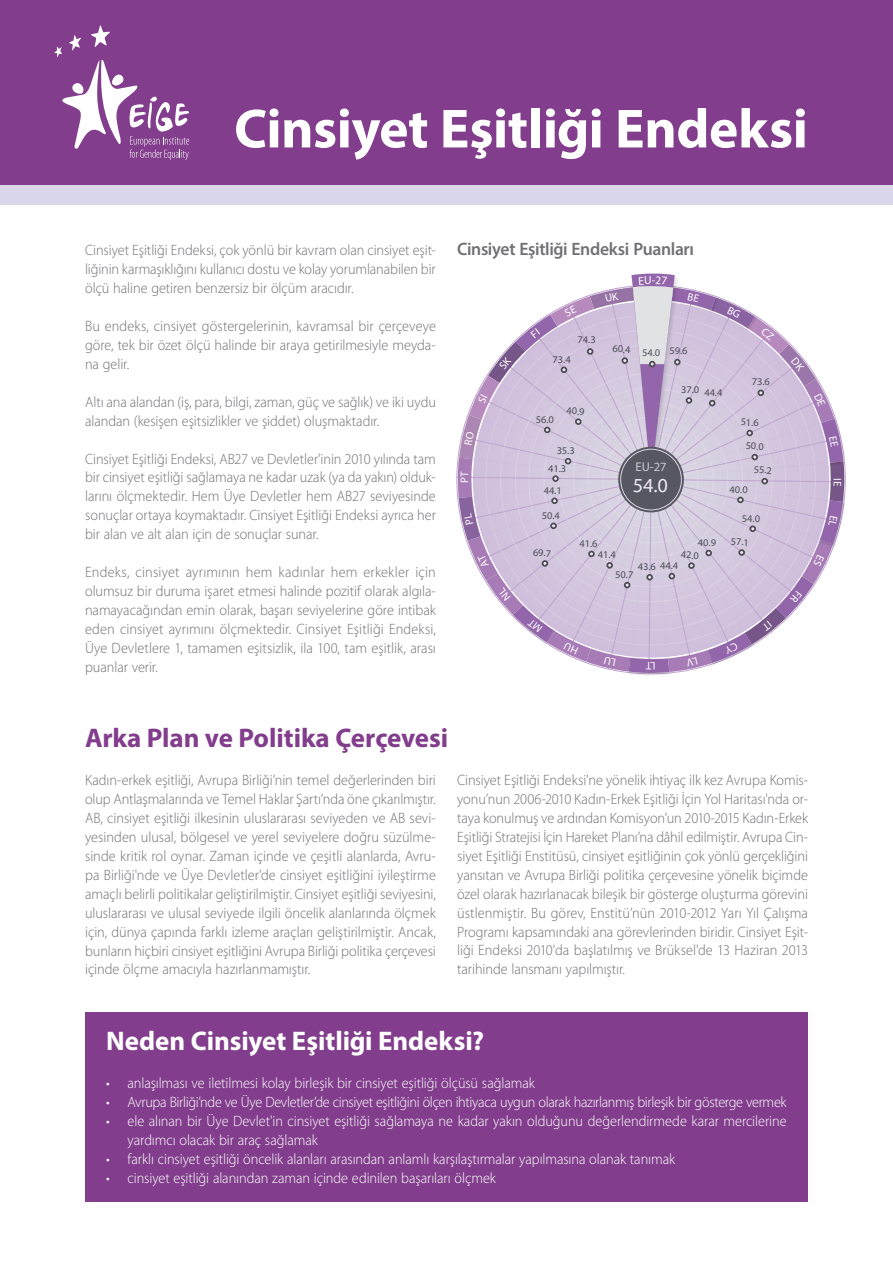
<style>
.page{position:relative;width:893px;height:1263px;background:#fff}
.page>*{position:absolute;margin:0;border:0;box-sizing:border-box;transform-origin:0 0}
.t1{font:700 55.5px "Myriad Pro";letter-spacing:-.01em;color:#fff}
.t2{font:700 27px "Myriad Pro";letter-spacing:-.005em;color:#fff}
.t3{font:700 27px "Myriad Pro";letter-spacing:-.005em;color:#823e8c}
.t4{font:20.1px "Myriad Pro";color:#f1e9f3}
.t5{font:600 18px "Myriad Pro";letter-spacing:-.02em;color:#717074}
.t6{font:300 15px/18.9px "Myriad Pro";letter-spacing:-.005em;color:#717074;text-align:justify;scale:.95 1}
.t7{font:300 15px/18.9px "Myriad Pro";letter-spacing:-.005em;color:#fff;scale:.95 1}
.t8{font:300 15px "Myriad Pro";letter-spacing:-.025em;color:#fff;scale:.95 1}
.t9{font:12.6px "Myriad Pro";color:#cecad9}
.t10{font:10.95px "Myriad Pro";color:#fff}
.t11{font:10.35px "Myriad Pro";color:#4d4d56}
</style>
<div class="page">
<div style="left:0;top:183px;width:893px;height:21px;background:#dbd7eb"></div>
<div style="left:0;top:0;width:893px;height:185px;background:#823e8c"></div>
<svg style="left:54px;top:25px;width:135px;height:135px"></svg>
<div style="left:85px;top:1012px;width:723px;height:189px;background:#823e8c"></div>
<svg style="left:456px;top:273px;width:390px;height:401px"></svg>
<h1 class="t1" style="left:234px;top:93px;width:575px">Cinsiyet Eşitliği Endeksi</h1>
<p class="t6" style="left:85px;top:241px;width:371px">Cinsiyet Eşitliği Endeksi, çok yönlü bir kavram olan cinsiyet eşit&shy;liğinin karmaşıklığını kullanıcı dostu ve kolay yorumlanabilen bir ölçü haline getiren benzersiz bir ölçüm aracıdır.</p>
<p class="t6" style="left:85px;top:317px;width:371px">Bu endeks, cinsiyet göstergelerinin, kavramsal bir çerçeveye göre, tek bir özet ölçü halinde bir araya getirilmesiyle meyda&shy;na gelir.</p>
<p class="t6" style="left:85px;top:393px;width:371px">Altı ana alandan (iş, para, bilgi, zaman, güç ve sağlık) ve iki uydu alandan (kesişen eşitsizlikler ve şiddet) oluşmaktadır.</p>
<p class="t6" style="left:85px;top:449px;width:371px">Cinsiyet Eşitliği Endeksi, AB27 ve Devletler'inin 2010 yılında tam bir cinsiyet eşitliği sağlamaya ne kadar uzak (ya da yakın) olduk&shy;larını ölçmektedir. Hem Üye Devletler hem AB27 seviyesinde sonuçlar ortaya koymaktadır. Cinsiyet Eşitliği Endeksi ayrıca her bir alan ve alt alan için de sonuçlar sunar.</p>
<p class="t6" style="left:85px;top:563px;width:371px">Endeks, cinsiyet ayrımının hem kadınlar hem erkekler için olumsuz bir duruma işaret etmesi halinde pozitif olarak algıla&shy;namayacağından emin olarak, başarı seviyelerine göre intibak eden cinsiyet ayrımını ölçmektedir. Cinsiyet Eşitliği Endeksi, Üye Devletlere 1, tamamen eşitsizlik, ila 100, tam eşitlik, arası puanlar verir.</p>
<p class="t5" style="left:457px;top:238px;width:238px">Cinsiyet Eşitliği Endeksi Puanları</p>
<p class="t11" style="left:578px;top:333px;width:20px;rotate:1deg">74.3</p>
<p class="t11" style="left:553px;top:353px;width:20px;rotate:1deg">73.4</p>
<p class="t11" style="left:612px;top:344px;width:49px;rotate:1deg">60.4 54.0</p>
<p class="t11" style="left:670px;top:344px;width:20px;rotate:1deg">59.6</p>
<p class="t11" style="left:536px;top:413px;width:20px;rotate:1deg">56.0</p>
<p class="t11" style="left:567px;top:404px;width:20px;rotate:1deg">40.9</p>
<p class="t11" style="left:557px;top:444px;width:20px;rotate:1deg">35.3</p>
<p class="t11" style="left:548px;top:462px;width:20px;rotate:1deg">41.3</p>
<p class="t9" style="left:636px;top:459px;width:33px">EU-27</p>
<p class="t10" style="left:458px;top:482px;width:7px;rotate:-90deg">P</p>
<h3 class="t4" style="left:633px;top:473px;width:37px;rotate:1deg">54.0</h3>
<p class="t11" style="left:544px;top:484px;width:20px;rotate:1deg">44.1</p>
<p class="t11" style="left:542px;top:509px;width:20px;rotate:1deg">50.4</p>
<p class="t11" style="left:533px;top:546px;width:20px;rotate:1deg">69.7</p>
<p class="t11" style="left:580px;top:537px;width:20px;rotate:1deg">41.6</p>
<p class="t11" style="left:598px;top:548px;width:20px;rotate:1deg">41.4</p>
<p class="t11" style="left:752px;top:375px;width:20px;rotate:1deg">73.6</p>
<p class="t11" style="left:741px;top:416px;width:20px;rotate:1deg">51.6</p>
<p class="t11" style="left:746px;top:439px;width:20px;rotate:1deg">50.0</p>
<p class="t11" style="left:754px;top:463px;width:20px;rotate:1deg">55.2</p>
<p class="t11" style="left:730px;top:483px;width:20px;rotate:1deg">40.0</p>
<p class="t11" style="left:742px;top:512px;width:20px;rotate:1deg">54.0</p>
<p class="t11" style="left:681px;top:384px;width:43px;rotate:1deg">37.0 44.4</p>
<p class="t11" style="left:698px;top:536px;width:20px;rotate:1deg">40.9</p>
<p class="t11" style="left:731px;top:535px;width:20px;rotate:1deg">57.1</p>
<p class="t11" style="left:681px;top:548px;width:20px;rotate:1deg">42.0</p>
<p class="t11" style="left:638px;top:559px;width:42px;rotate:1deg">43.6 44.4</p>
<p class="t11" style="left:615px;top:568px;width:20px;rotate:1deg">50.7</p>
<h2 class="t3" style="left:85px;top:721px;width:365px">Arka Plan ve Politika Çerçevesi</h2>
<p class="t6" style="left:85px;top:771px;width:371px">Kadın-erkek eşitliği, Avrupa Birliği’nin temel değerlerinden biri olup Antlaşmalarında ve Temel Haklar Şartı’nda öne çıkarılmıştır.<br>AB, cinsiyet eşitliği ilkesinin uluslararası seviyeden ve AB sevi&shy;yesinden ulusal, bölgesel ve yerel seviyelere doğru süzülme&shy;sinde kritik rol oynar. Zaman içinde ve çeşitli alanlarda, Avru&shy;pa Birliği'nde ve Üye Devletler'de cinsiyet eşitliğini iyileştirme amaçlı belirli politikalar geliştirilmiştir. Cinsiyet eşitliği seviyesini, uluslararası ve ulusal seviyede ilgili öncelik alanlarında ölçmek için, dünya çapında farklı izleme araçları geliştirilmiştir. Ancak, bunların hiçbiri cinsiyet eşitliğini Avrupa Birliği politika çerçevesi içinde ölçme amacıyla hazırlanmamıştır.</p>
<p class="t6" style="left:457px;top:771px;width:371px">Cinsiyet Eşitliği Endeksi'ne yönelik ihtiyaç ilk kez Avrupa Komis&shy;yonu’nun 2006-2010 Kadın-Erkek Eşitliği İçin Yol Haritası'nda or&shy;taya konulmuş ve ardından Komisyon'un 2010-2015 Kadın-Erkek Eşitliği Stratejisi İçin Hareket Planı’na dâhil edilmiştir. Avrupa Cin&shy;siyet Eşitliği Enstitüsü, cinsiyet eşitliğinin çok yönlü gerçekliğini yansıtan ve Avrupa Birliği politika çerçevesine yönelik biçimde özel olarak hazırlanacak bileşik bir gösterge oluşturma görevini üstlenmiştir. Bu görev, Enstitü’nün 2010-2012 Yarı Yıl Çalışma Programı kapsamındaki ana görevlerinden biridir. Cinsiyet Eşit&shy;liği Endeksi 2010'da başlatılmış ve Brüksel'de 13 Haziran 2013 tarihinde lansmanı yapılmıştır.</p>
<h2 class="t2" style="left:106px;top:1023px;width:379px">Neden Cinsiyet Eşitliği Endeksi?</h2>
<p class="t7" style="left:106px;top:1074px;width:452px">• anlaşılması ve iletilmesi kolay birleşik bir cinsiyet eşitliği ölçüsü sağlamak</p>
<p class="t8" style="left:106px;top:1094px;width:718px">• Avrupa Birliği’nde ve Üye Devletler’de cinsiyet eşitliğini ölçen ihtiyaca uygun olarak hazırlanmış birleşik bir gösterge vermek</p>
<p class="t7" style="left:128px;top:1112px;width:695px;text-indent:-21px">• ele alınan bir Üye Devlet'in cinsiyet eşitliği sağlamaya ne kadar yakın olduğunu değerlendirmede karar mercilerine yardımcı olacak bir araç sağlamak</p>
<p class="t7" style="left:106px;top:1149px;width:600px">• farklı cinsiyet eşitliği öncelik alanları arasından anlamlı karşılaştırmalar yapılmasına olanak tanımak</p>
<p class="t7" style="left:106px;top:1168px;width:412px">• cinsiyet eşitliği alanından zaman içinde edinilen başarıları ölçmek</p>
<p class="t10" style="left:844px;top:478px;width:4px;rotate:90deg">I</p>
</div>
